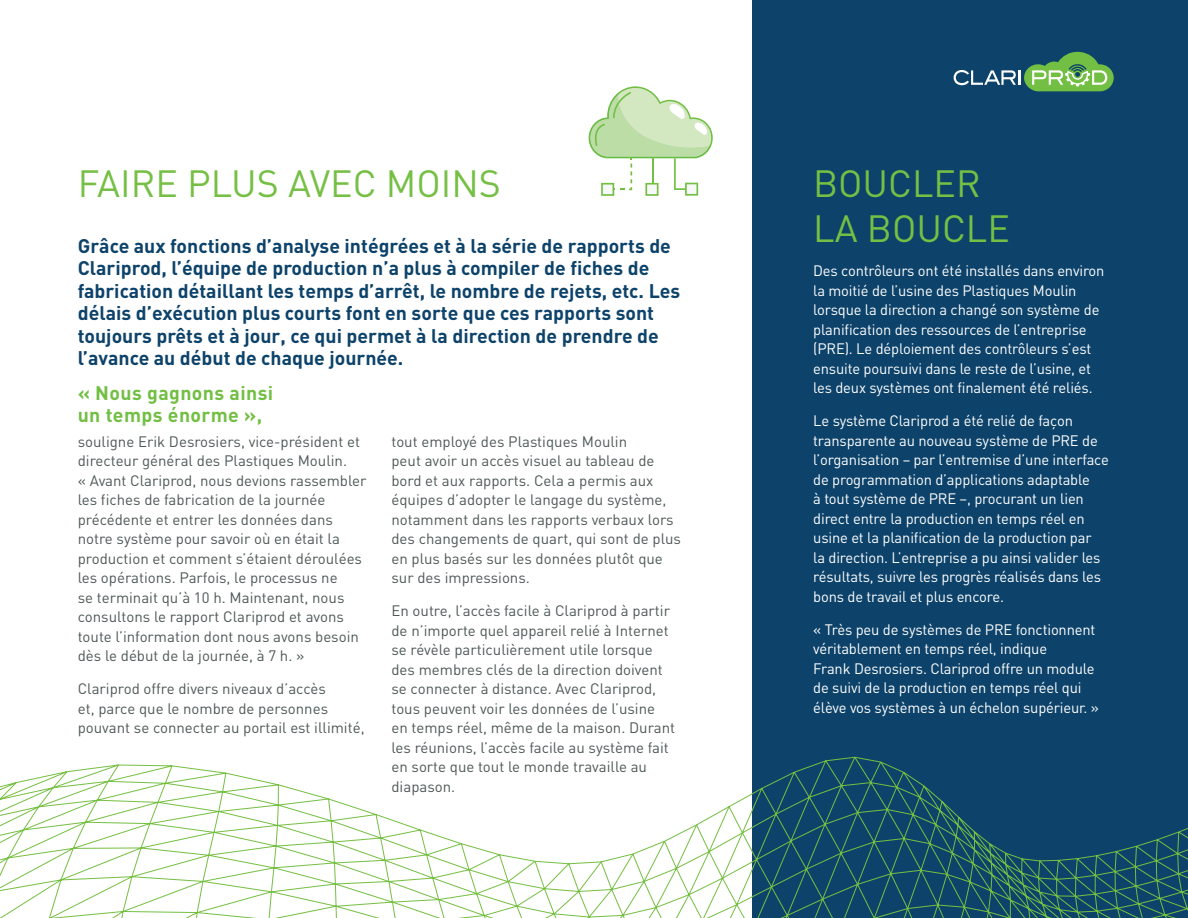
<style>
.page{position:relative;width:1188px;height:918px;background:#fff}
.page>*{position:absolute;margin:0;border:0;box-sizing:border-box;transform-origin:0 0}
.t1{font:37.5px "DIN";color:#75c044}
.t2{font:700 19.5px/22.5px "DIN";color:#0d436a}
.t3{font:700 19.5px/22.5px "DIN";letter-spacing:.02em;color:#72bf44}
.t4{font:15px/19.5px "DIN";color:#4e5858}
.t5{font:15px/19.5px "DIN";letter-spacing:-.01em;color:#fff}
</style>
<div class="page">
<div style="left:753px;top:0;width:435px;height:918px;background:#0d436a"></div>
<svg style="left:0;top:757px;width:1188px;height:161px"></svg>
<svg style="left:954px;top:52px;width:160px;height:39px"></svg>
<svg style="left:589px;top:86px;width:124px;height:110px"></svg>
<p class="t1" style="left:78px;top:160px;width:425px">FAIRE PLUS AVEC MOINS</p>
<p class="t2" style="left:78px;top:234px;width:604px">Grâce aux fonctions d’analyse intégrées et à la série de rapports de Clariprod, l’équipe de production n’a plus à compiler de fiches de fabrication détaillant les temps d’arrêt, le nombre de rejets, etc. Les délais d’exécution plus courts font en sorte que ces rapports sont toujours prêts et à jour, ce qui permet à la direction de prendre de l’avance au début de chaque journée.</p>
<p class="t3" style="left:78px;top:381px;width:197px">« Nous gagnons ainsi un temps énorme »,</p>
<p class="t4" style="left:78px;top:431px;width:290px">souligne Erik Desrosiers, vice-président et directeur général des Plastiques Moulin.<br>« Avant Clariprod, nous devions rassembler les fiches de fabrication de la journée précédente et entrer les données dans notre système pour savoir où en était la production et comment s’étaient déroulées les opérations. Parfois, le processus ne<br>se terminait qu’à 10 h. Maintenant, nous consultons le rapport Clariprod et avons toute l’information dont nous avons besoin dès le début de la journée, à 7 h. »</p>
<p class="t4" style="left:78px;top:679px;width:288px">Clariprod offre divers niveaux d’accès<br>et, parce que le nombre de personnes pouvant se connecter au portail est illimité,</p>
<p class="t4" style="left:391px;top:431px;width:291px">tout employé des Plastiques Moulin<br>peut avoir un accès visuel au tableau de bord et aux rapports. Cela a permis aux équipes d’adopter le langage du système, notamment dans les rapports verbaux lors des changements de quart, qui sont de plus en plus basés sur les données plutôt que sur des impressions.</p>
<p class="t4" style="left:391px;top:601px;width:285px">En outre, l’accès facile à Clariprod à partir de n’importe quel appareil relié à Internet se révèle particulièrement utile lorsque des membres clés de la direction doivent se connecter à distance. Avec Clariprod, tous peuvent voir les données de l’usine en temps réel, même de la maison. Durant les réunions, l’accès facile au système fait en sorte que tout le monde travaille au diapason.</p>
<p class="t1" style="left:813px;top:160px;width:169px">BOUCLER</p>
<p class="t1" style="left:813px;top:205px;width:198px">LA BOUCLE</p>
<p class="t5" style="left:813px;top:261px;width:293px">Des contrôleurs ont été installés dans environ la moitié de l’usine des Plastiques Moulin lorsque la direction a changé son système de planification des ressources de l’entreprise (PRE). Le déploiement des contrôleurs s’est ensuite poursuivi dans le reste de l’usine, et les deux systèmes ont finalement été reliés.</p>
<p class="t5" style="left:813px;top:411px;width:297px">Le système Clariprod a été relié de façon transparente au nouveau système de PRE de l’organisation – par l’entremise d’une interface de programmation d’applications adaptable<br>à tout système de PRE –, procurant un lien direct entre la production en temps réel en usine et la planification de la production par<br>la direction. L’entreprise a pu ainsi valider les résultats, suivre les progrès réalisés dans les bons de travail et plus encore.</p>
<p class="t5" style="left:813px;top:619px;width:287px">« Très peu de systèmes de PRE fonctionnent véritablement en temps réel, indique<br>Frank Desrosiers. Clariprod offre un module de suivi de la production en temps réel qui élève vos systèmes à un échelon supérieur. »</p>
</div>
